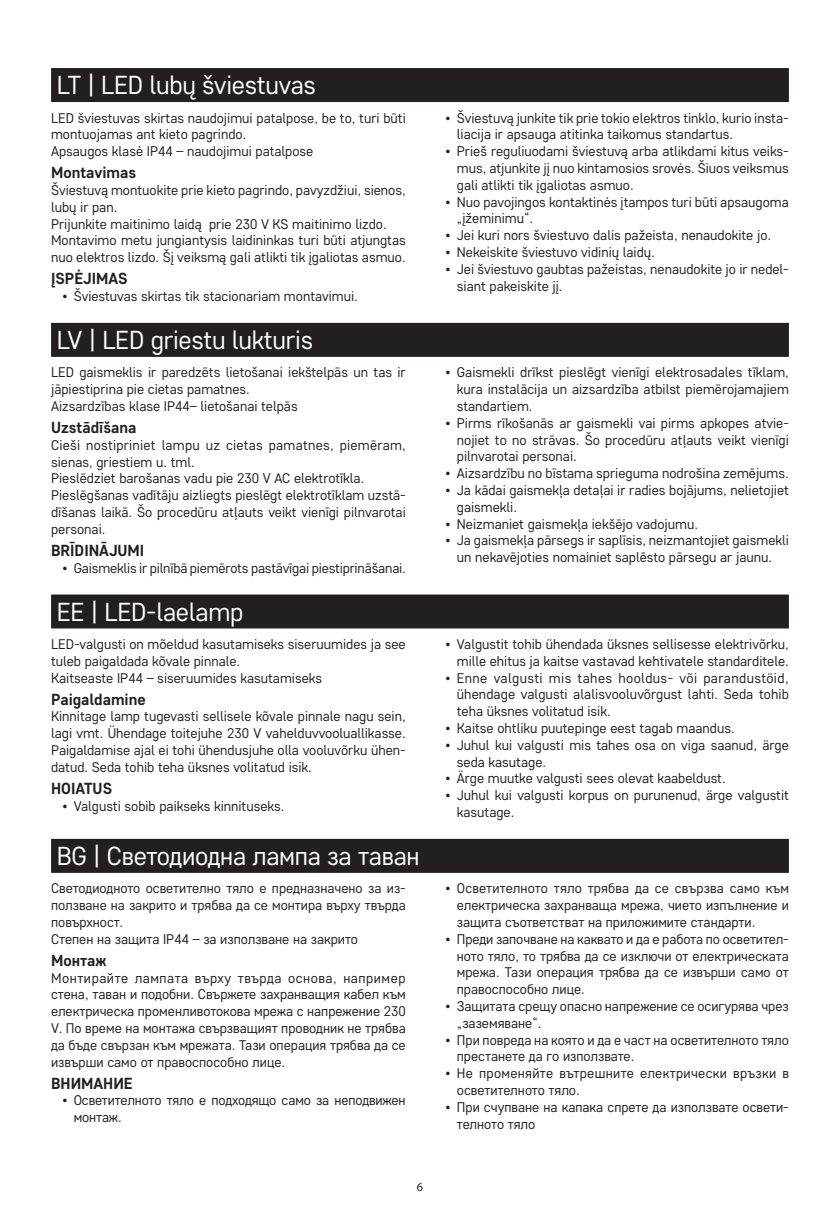
<style>
.page{position:relative;width:840px;height:1219px;background:#fff}
.page>*{position:absolute;margin:0;border:0;box-sizing:border-box;transform-origin:0 0}
.t1{font:26px "Core Sans D35";letter-spacing:-.01em;color:#fff}
.t2{font:700 16px "Core Sans D55";color:#231f20}
.t3{font:14px/16.8px "Core Sans D35";color:#231f20}
.t4{font:14px/16.8px "Core Sans D35";letter-spacing:.025em;color:#231f20}
.t5{font:12px "Myriad Pro";color:#231f20}
</style>
<div class="page">
<div style="left:51px;top:68px;width:737px;height:34px;background:#231f20"></div>
<div style="left:51px;top:323px;width:737px;height:34px;background:#231f20"></div>
<div style="left:51px;top:594px;width:737px;height:34px;background:#231f20"></div>
<div style="left:51px;top:839px;width:737px;height:34px;background:#231f20"></div>
<h1 class="t1" style="left:57px;top:69px;width:260px">LT | LED lubų šviestuvas</h1>
<p class="t3" style="left:51px;top:109px;width:356px">LED šviestuvas skirtas naudojimui patalpose, be to, turi būti montuojamas ant kieto pagrindo.<br>Apsaugos klasė IP44 – naudojimui patalpose</p>
<p class="t2" style="left:51px;top:162px;width:87px">Montavimas</p>
<p class="t3" style="left:51px;top:181px;width:356px">Šviestuvą montuokite prie kieto pagrindo, pavyzdžiui, sienos, lubų ir pan.<br>Prijunkite maitinimo laidą prie 230 V KS maitinimo lizdo.<br>Montavimo metu jungiantysis laidininkas turi būti atjungtas nuo elektros lizdo. Šį veiksmą gali atlikti tik įgaliotas asmuo.</p>
<p class="t2" style="left:51px;top:268px;width:78px">ĮSPĖJIMAS</p>
<p class="t3" style="left:62px;top:287px;width:297px">• Šviestuvas skirtas tik stacionariam montavimui.</p>
<h1 class="t1" style="left:57px;top:323px;width:258px">LV | LED griestu lukturis</h1>
<p class="t3" style="left:51px;top:364px;width:356px">LED gaismeklis ir paredzēts lietošanai iekštelpās un tas ir jāpiestiprina pie cietas pamatnes.<br>Aizsardzības klase IP44– lietošanai telpās</p>
<p class="t2" style="left:51px;top:417px;width:87px">Uzstādīšana</p>
<p class="t3" style="left:51px;top:436px;width:356px">Cieši nostipriniet lampu uz cietas pamatnes, piemēram, sienas, griestiem u. tml.<br>Pieslēdziet barošanas vadu pie 230 V AC elektrotīkla.<br>Pieslēgšanas vadītāju aizliegts pieslēgt elektrotīklam uzstā&shy;dīšanas laikā. Šo procedūru atļauts veikt vienīgi pilnvarotai personai.</p>
<p class="t2" style="left:51px;top:540px;width:95px">BRĪDINĀJUMI</p>
<p class="t3" style="left:62px;top:559px;width:345px">• Gaismeklis ir pilnībā piemērots pastāvīgai piestiprināšanai.</p>
<h1 class="t1" style="left:57px;top:595px;width:188px">EE | LED-laelamp</h1>
<p class="t3" style="left:51px;top:635px;width:356px">LED-valgusti on mõeldud kasutamiseks siseruumides ja see tuleb paigaldada kõvale pinnale.<br>Kaitseaste IP44 – siseruumides kasutamiseks</p>
<p class="t2" style="left:51px;top:689px;width:96px">Paigaldamine</p>
<p class="t3" style="left:51px;top:708px;width:356px;text-align:justify">Kinnitage lamp tugevasti sellisele kõvale pinnale nagu sein, lagi vmt. Ühendage toitejuhe 230 V vahelduvvooluallikasse.<br>Paigaldamise ajal ei tohi ühendusjuhe olla vooluvõrku ühen&shy;datud. Seda tohib teha üksnes volitatud isik.</p>
<p class="t2" style="left:51px;top:778px;width:62px">HOIATUS</p>
<p class="t3" style="left:62px;top:797px;width:223px">• Valgusti sobib paikseks kinnituseks.</p>
<h1 class="t1" style="left:57px;top:839px;width:364px">BG | Светодиодна лампа за таван</h1>
<p class="t3" style="left:51px;top:880px;width:356px">Светодиодното осветително тяло е предназначено за из&shy;ползване на закрито и трябва да се монтира върху твърда повърхност.<br>Степен на защита IP44 – за използване на закрито</p>
<p class="t2" style="left:51px;top:950px;width:57px">Монтаж</p>
<p class="t3" style="left:51px;top:969px;width:356px;text-align:justify">Монтирайте лампата върху твърда основа, например стена, таван и подобни. Свържете захранващия кабел към електрическа променливотокова мрежа с напрежение 230<br>V. По време на монтажа свързващият проводник не трябва да бъде свързан към мрежата. Тази операция трябва да се извърши само от правоспособно лице.</p>
<p class="t2" style="left:51px;top:1073px;width:83px">ВНИМАНИЕ</p>
<p class="t3" style="left:74px;top:1092px;width:333px;text-indent:-11px">• Осветителното тяло е подходящо само за неподвижен монтаж.</p>
<p class="t5" style="left:416px;top:1179px;width:8px">6</p>
<p class="t3" style="left:456px;top:109px;width:333px;text-indent:-11px">• Šviestuvą junkite tik prie tokio elektros tinklo, kurio insta&shy;liacija ir apsauga atitinka taikomus standartus.</p>
<p class="t3" style="left:456px;top:142px;width:333px;text-align:justify;text-indent:-11px">• Prieš reguliuodami šviestuvą arba atlikdami kitus veiks&shy;mus, atjunkite jį nuo kintamosios srovės. Šiuos veiksmus gali atlikti tik įgaliotas asmuo.</p>
<p class="t3" style="left:456px;top:193px;width:333px;text-indent:-11px">• Nuo pavojingos kontaktinės įtampos turi būti apsaugoma „įžeminimu“.</p>
<p class="t3" style="left:445px;top:226px;width:327px">• Jei kuri nors šviestuvo dalis pažeista, nenaudokite jo.</p>
<p class="t3" style="left:445px;top:243px;width:211px">• Nekeiskite šviestuvo vidinių laidų.</p>
<p class="t3" style="left:456px;top:260px;width:333px;text-indent:-11px">• Jei šviestuvo gaubtas pažeistas, nenaudokite jo ir nedel&shy;siant pakeiskite jį.</p>
<p class="t3" style="left:456px;top:364px;width:333px;text-align:justify;text-indent:-11px">• Gaismekli drīkst pieslēgt vienīgi elektrosadales tīklam, kura instalācija un aizsardzība atbilst piemērojamajiem standartiem.</p>
<p class="t3" style="left:456px;top:414px;width:333px;text-align:justify;text-indent:-11px">• Pirms rīkošanās ar gaismekli vai pirms apkopes atvie&shy;nojiet to no strāvas. Šo procedūru atļauts veikt vienīgi pilnvarotai personai.</p>
<p class="t3" style="left:445px;top:464px;width:344px">• Aizsardzību no bīstama sprieguma nodrošina zemējums.</p>
<p class="t3" style="left:456px;top:481px;width:333px;text-indent:-11px">• Ja kādai gaismekļa detaļai ir radies bojājums, nelietojiet gaismekli.</p>
<p class="t3" style="left:445px;top:515px;width:254px">• Neizmaniet gaismekļa iekšējo vadojumu.</p>
<p class="t3" style="left:445px;top:532px;width:344px;text-align:center">• Ja gaismekļa pārsegs ir saplīsis, neizmantojiet gaismekli un nekavējoties nomainiet saplēsto pārsegu ar jaunu.</p>
<p class="t3" style="left:445px;top:635px;width:344px;text-align:right">• Valgustit tohib ühendada üksnes sellisesse elektrivõrku, mille ehitus ja kaitse vastavad kehtivatele standarditele.</p>
<p class="t3" style="left:456px;top:669px;width:333px;text-align:justify;text-indent:-11px">• Enne valgusti mis tahes hooldus- või parandustöid, ühendage valgusti alalisvooluvõrgust lahti. Seda tohib teha üksnes volitatud isik.</p>
<p class="t3" style="left:445px;top:719px;width:290px">• Kaitse ohtliku puutepinge eest tagab maandus.</p>
<p class="t3" style="left:456px;top:736px;width:333px;text-indent:-11px">• Juhul kui valgusti mis tahes osa on viga saanud, ärge seda kasutage.</p>
<p class="t3" style="left:445px;top:770px;width:281px">• Ärge muutke valgusti sees olevat kaabeldust.</p>
<p class="t3" style="left:456px;top:786px;width:333px;text-indent:-11px">• Juhul kui valgusti korpus on purunenud, ärge valgustit kasutage.</p>
<p class="t3" style="left:456px;top:880px;width:333px;text-align:justify;text-indent:-11px">• Осветителното тяло трябва да се свързва само към електрическа захранваща мрежа, чието изпълнение и защита съответстват на приложимите стандарти.</p>
<p class="t3" style="left:456px;top:930px;width:333px;text-align:justify;text-indent:-11px">• Преди започване на каквато и да е работа по осветител&shy;ното тяло, то трябва да се изключи от електрическата мрежа. Тази операция трябва да се извърши само от правоспособно лице.</p>
<p class="t3" style="left:456px;top:997px;width:333px;text-indent:-11px">• Защитата срещу опасно напрежение се осигурява чрез „заземяване“.</p>
<p class="t3" style="left:456px;top:1031px;width:333px;text-indent:-11px">• При повреда на която и да е част на осветителното тяло престанете да го използвате.</p>
<p class="t4" style="left:456px;top:1064px;width:333px;text-indent:-11px">• Не променяйте вътрешните електрически връзки в осветителното тяло.</p>
<p class="t3" style="left:456px;top:1098px;width:333px;text-indent:-11px">• При счупване на капака спрете да използвате освети&shy;телното тяло</p>
</div>
